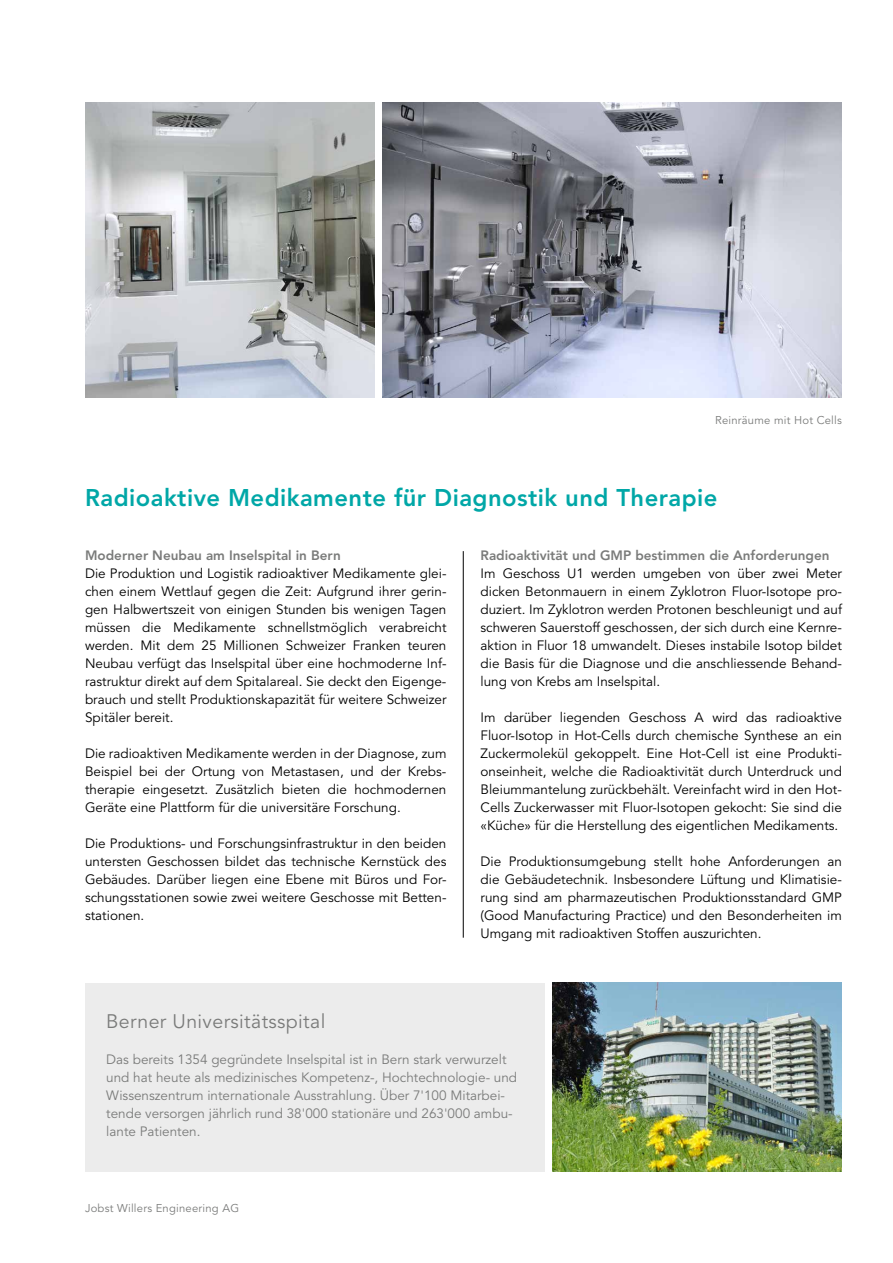
<style>
.page{position:relative;width:893px;height:1263px;background:#fff}
.page>*{position:absolute;margin:0;border:0;box-sizing:border-box;transform-origin:0 0}
.t1{font:800 24px "Avenir LT Pro";letter-spacing:.02em;color:#00a7a7}
.t2{font:19.5px "Avenir LT Pro";letter-spacing:.02em;color:#7a7b7a}
.t3{font:13.5px/18px "Avenir LT Pro";color:#000;text-align:justify}
.t4{font:13.5px/18px "Avenir LT Pro";color:#7a7b7a}
.t5{font:800 13.5px "Avenir LT Pro";color:#7a7b7a}
.t6{font:11.25px "Avenir LT Pro";letter-spacing:.02em;color:#7a7b7a}
</style>
<div class="page">
<hr style="left:463px;top:551px;width:1px;height:387px;background:#000">
<img style="left:85px;top:102px;width:289px;height:296px">
<img style="left:383px;top:102px;width:459px;height:296px">
<div style="left:85px;top:983px;width:459px;height:189px;background:#ececec"></div>
<img style="left:553px;top:983px;width:289px;height:189px">
<p class="t6" style="left:715px;top:413px;width:128px">Reinräume mit Hot Cells</p>
<h1 class="t1" style="left:85px;top:483px;width:634px">Radioaktive Medikamente für Diagnostik und Therapie</h1>
<p class="t5" style="left:480px;top:547px;width:351px">Radioaktivität und GMP bestimmen die Anforderungen</p>
<p class="t3" style="left:480px;top:564px;width:363px">Im Geschoss U1 werden umgeben von über zwei Meter dicken Betonmauern in einem Zyklotron Fluor-Isotope pro&shy;duziert. Im Zyklotron werden Protonen beschleunigt und auf schweren Sauerstoff geschossen, der sich durch eine Kernre&shy;aktion in Fluor 18 umwandelt. Dieses instabile Isotop bildet die Basis für die Diagnose und die anschliessende Behand&shy;lung von Krebs am Inselspital.</p>
<p class="t3" style="left:480px;top:708px;width:363px">Im darüber liegenden Geschoss A wird das radioaktive Fluor-Isotop in Hot-Cells durch chemische Synthese an ein Zuckermolekül gekoppelt. Eine Hot-Cell ist eine Produkti&shy;onseinheit, welche die Radioaktivität durch Unterdruck und Bleiummantelung zurückbehält. Vereinfacht wird in den Hot-Cells Zuckerwasser mit Fluor-Isotopen gekocht: Sie sind die «Küche» für die Herstellung des eigentlichen Medikaments.</p>
<p class="t3" style="left:480px;top:852px;width:363px">Die Produktionsumgebung stellt hohe Anforderungen an die Gebäudetechnik. Insbesondere Lüftung und Klimatisie&shy;rung sind am pharmazeutischen Produktionsstandard GMP (Good Manufacturing Practice) und den Besonderheiten im Umgang mit radioaktiven Stoffen auszurichten.</p>
<p class="t5" style="left:85px;top:547px;width:257px">Moderner Neubau am Inselspital in Bern</p>
<p class="t3" style="left:85px;top:564px;width:363px">Die Produktion und Logistik radioaktiver Medikamente glei&shy;chen einem Wettlauf gegen die Zeit: Aufgrund ihrer gerin&shy;gen Halbwertszeit von einigen Stunden bis wenigen Tagen müssen die Medikamente schnellstmöglich verabreicht werden. Mit dem 25 Millionen Schweizer Franken teuren Neubau verfügt das Inselspital über eine hochmoderne Inf&shy;rastruktur direkt auf dem Spitalareal. Sie deckt den Eigenge&shy;brauch und stellt Produktionskapazität für weitere Schweizer Spitäler bereit.</p>
<p class="t3" style="left:85px;top:744px;width:363px">Die radioaktiven Medikamente werden in der Diagnose, zum Beispiel bei der Ortung von Metastasen, und der Krebs&shy;therapie eingesetzt. Zusätzlich bieten die hochmodernen Geräte eine Plattform für die universitäre Forschung.</p>
<p class="t3" style="left:85px;top:834px;width:363px">Die Produktions- und Forschungsinfrastruktur in den beiden untersten Geschossen bildet das technische Kernstück des Gebäudes. Darüber liegen eine Ebene mit Büros und For&shy;schungsstationen sowie zwei weitere Geschosse mit Betten&shy;stationen.</p>
<h2 class="t2" style="left:106px;top:1009px;width:221px">Berner Universitätsspital</h2>
<p class="t4" style="left:106px;top:1050px;width:412px">Das bereits 1354 gegründete Inselspital ist in Bern stark verwurzelt und hat heute als medizinisches Kompetenz-, Hochtechnologie- und Wissenszentrum internationale Ausstrahlung. Über 7'100 Mitarbei&shy;tende versorgen jährlich rund 38'000 stationäre und 263'000 ambu&shy;lante Patienten.</p>
<p class="t6" style="left:85px;top:1201px;width:156px">Jobst Willers Engineering AG</p>
</div>
